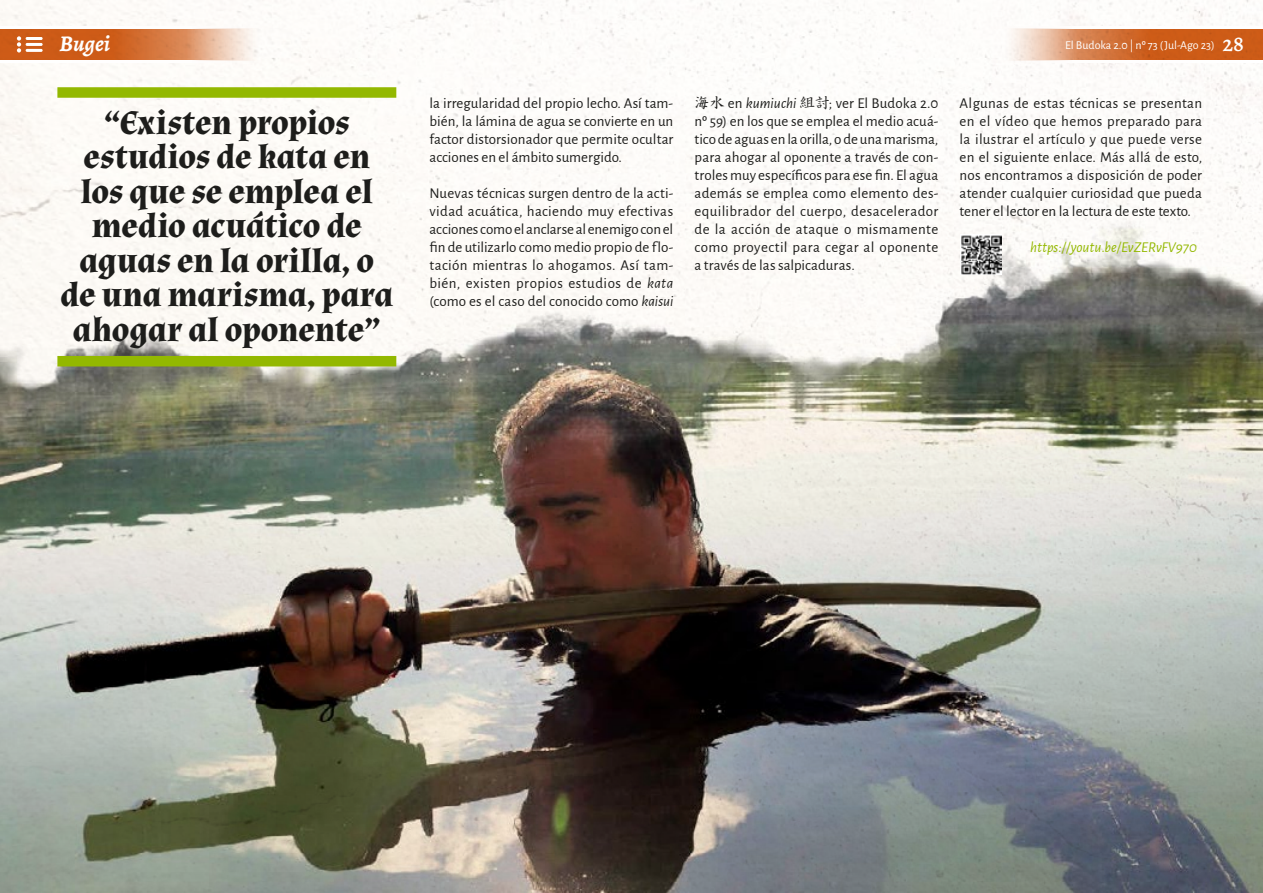
<style>
.page{position:relative;width:1263px;height:893px;background:#fff}
.page>*{position:absolute;margin:0;border:0;box-sizing:border-box;transform-origin:0 0}
.t1{font:700 34.5px/34.5px "Almendra";letter-spacing:-.01em;color:#1d1d1b;text-align:center}
.t2{font:italic 700 22.5px "Alegreya";color:#fff}
.t3{font:15px/18px "Alegreya Sans";letter-spacing:.005em;color:#1d1d1b;text-align:justify}
.t4{font:italic 15px "Alegreya Sans";color:#93b800}
.t5{font:12px "Alegreya Sans";color:#fff}
.s1{font-family:"Alegreya";font-weight:500;font-size:22.5px}
.s2{font-style:italic}
.s3{font-family:"EPSON KAISHO"}
</style>
<div class="page">
<img style="left:0;top:0;width:1263px;height:893px">
<div style="left:57px;top:356px;width:339px;height:10px;background:#93b800"></div>
<div style="left:57px;top:87px;width:339px;height:11px;background:#93b800"></div>
<img style="left:961px;top:234px;width:40px;height:41px">
<svg style="left:0;top:28px;width:271px;height:33px;background:#dc8e60"></svg>
<hr style="left:0;top:27px;width:271px;height:1px;background:#fffefe">
<hr style="left:0;top:61px;width:271px;height:2px;background:#fffefe">
<svg style="left:992px;top:28px;width:271px;height:33px;background:#db8d5f"></svg>
<hr style="left:992px;top:27px;width:271px;height:1px;background:#fffefe">
<hr style="left:992px;top:61px;width:271px;height:2px;background:#fffefe">
<svg style="left:17px;top:36px;width:4px;height:17px"></svg>
<hr style="left:26px;top:37px;width:17px;height:3px;background:#fff">
<hr style="left:26px;top:43px;width:17px;height:3px;background:#fff">
<hr style="left:26px;top:49px;width:17px;height:3px;background:#fff">
<h2 class="t2" style="left:60px;top:28px;width:52px">Bugei</h2>
<p class="t5" style="left:1065px;top:37px;width:180px">El Budoka 2.0 | nº 73 (Jul-Ago 23) <span class="s1">28</span></p>
<h1 class="t1" style="left:61px;top:105px;width:334px">“Existen propios estudios de kata en los que se emplea el medio acuático de aguas en la orilla, o de una marisma, para ahogar al oponente”</h1>
<p class="t3" style="left:429px;top:93px;width:245px">la irregularidad del propio lecho. Así tam&shy;bién, la lámina de agua se convierte en un factor distorsionador que permite ocultar acciones en el ámbito sumergido.</p>
<p class="t3" style="left:429px;top:183px;width:245px">Nuevas técnicas surgen dentro de la acti&shy;vidad acuática, haciendo muy efectivas acciones como el anclarse al enemigo con el fin de utilizarlo como medio propio de flo&shy;tación mientras lo ahogamos. Así tam&shy;bién, existen propios estudios de <span class="s2">kata </span>(como es el caso del conocido como <span class="s2">kaisui</span></p>
<p class="t3" style="left:694px;top:93px;width:245px"><span class="s3">海水</span> en <span class="s2">kumiuchi</span> <span class="s3">組討</span>; ver El Budoka 2.0 nº 59) en los que se emplea el medio acuá&shy;tico de aguas en la orilla, o de una marisma, para ahogar al oponente a través de con&shy;troles muy específicos para ese fin. El agua además se emplea como elemento des&shy;equilibrador del cuerpo, desacelerador de la acción de ataque o mismamente como proyectil para cegar al oponente a través de las salpicaduras.</p>
<p class="t3" style="left:960px;top:93px;width:244px">Algunas de estas técnicas se presentan en el vídeo que hemos preparado para la ilustrar el artículo y que puede verse en el siguiente enlace. Más allá de esto, nos encontramos a disposición de poder atender cualquier curiosidad que pueda tener el lector en la lectura de este texto.</p>
<p class="t4" style="left:1030px;top:237px;width:169px">https://youtu.be/EvZERvFV970</p>
</div>
